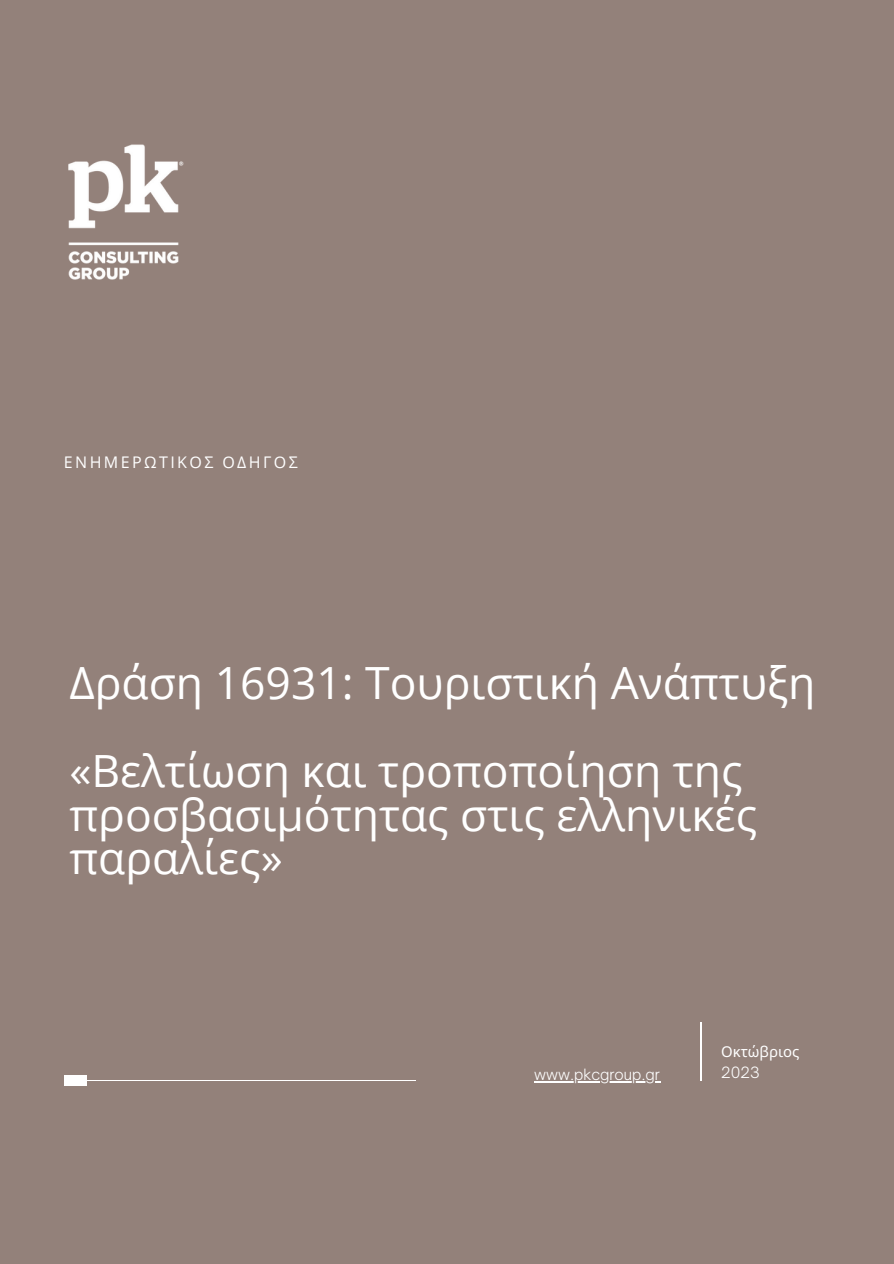
<style>
.page{position:relative;width:894px;height:1264px;background:#fff}
.page>*{position:absolute;margin:0;border:0;box-sizing:border-box;transform-origin:0 0}
.t1{font:44.4px/87.8px "Open Sans";color:#fff}
.t2{font:16.05px "Open Sans";letter-spacing:.15em;color:#fff}
.t3{font:300 14.85px "Open Sauce One";color:#fff}
.t4{font:14.85px "Noto Sans";color:#fff}
</style>
<div class="page">
<div style="left:0;top:0;width:893px;height:1263px;background:#93817a"></div>
<hr style="left:699px;top:1022px;width:2px;height:58px;background:#fff">
<hr style="left:64px;top:1080px;width:351px;height:1px;background:#fff">
<div style="left:64px;top:1075px;width:22px;height:11px;background:#fff"></div>
<hr style="left:534px;top:1081px;width:126px;height:1px;background:#fff">
<img style="left:68px;top:144px;width:116px;height:136px">
<p class="t2" style="left:64px;top:451px;width:235px">ΕΝΗΜΕΡΩΤΙΚΟΣ ΟΔΗΓΟΣ</p>
<p class="t1" style="left:69px;top:637px;width:747px">Δράση 16931: Τουριστική Ανάπτυξη «Βελτίωση και τροποποίηση της</p>
<p class="t1" style="left:69px;top:791px;width:689px;line-height:43.8px">προσβασιμότητας στις ελληνικές παραλίες»</p>
<p class="t3" style="left:534px;top:1064px;width:127px">www.pkcgroup.gr</p>
<p class="t4" style="left:721px;top:1041px;width:80px">Οκτώβριος</p>
<p class="t3" style="left:721px;top:1062px;width:40px">2023</p>
</div>
